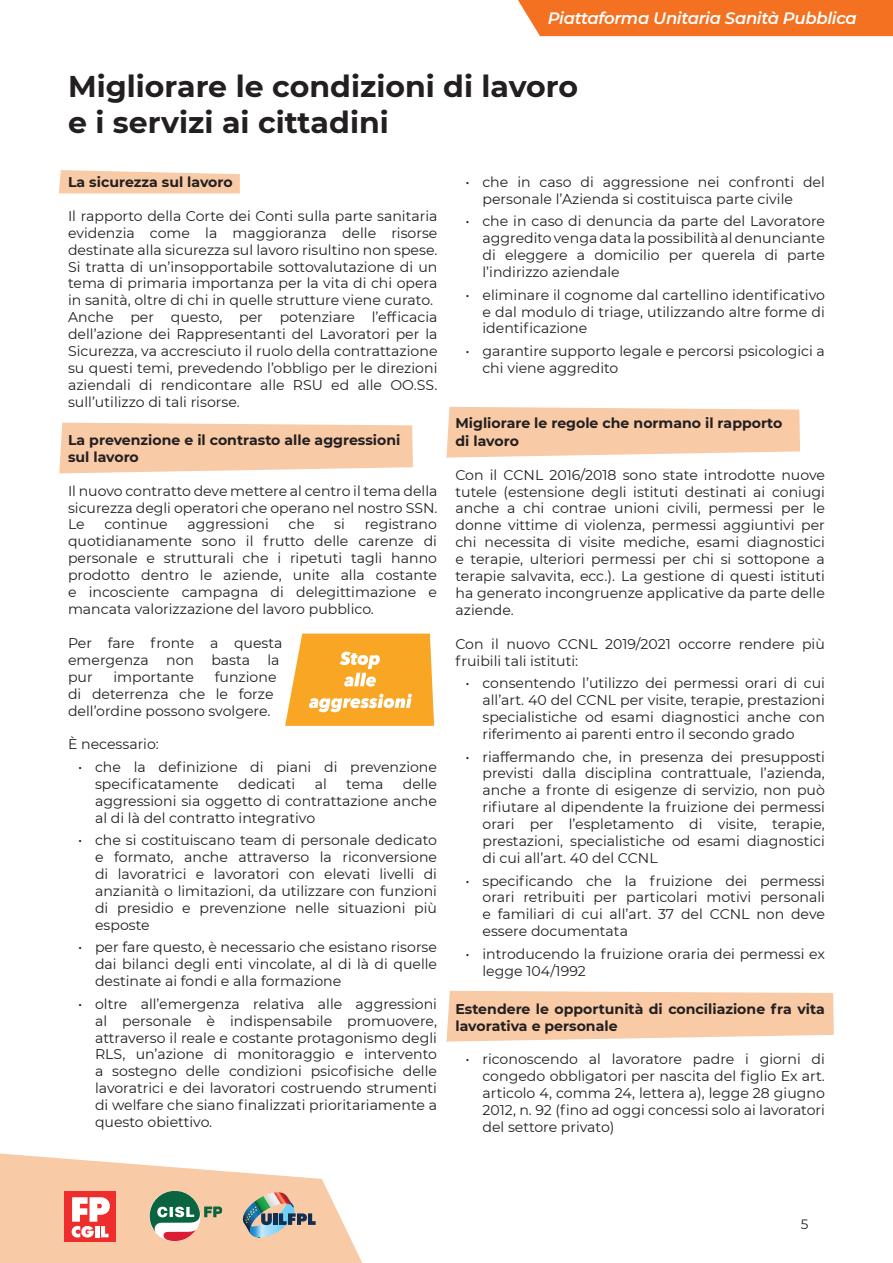
<style>
.page{position:relative;width:893px;height:1263px;background:#fff}
.page>*{position:absolute;margin:0;border:0;box-sizing:border-box;transform-origin:0 0}
.t1{font:700 30px "Montserrat";color:#231f20}
.t2{font:italic 600 16.5px "Montserrat";letter-spacing:-.02em;color:#fff}
.t3{font:14.1px/17px "Montserrat";color:#231f20;text-align:justify}
.t4{font:700 14.1px/17px "Montserrat";color:#231f20}
.t5{font:13.5px "Montserrat";color:#231f20}
</style>
<div class="page">
<div style="left:518px;top:0;width:375px;height:36px;background:#f37121"></div>
<svg style="left:0;top:1153px;width:362px;height:110px"></svg>
<svg style="left:446px;top:991px;width:388px;height:50px;background:#f8cead"></svg>
<svg style="left:446px;top:407px;width:354px;height:51px;background:#f8cfae"></svg>
<svg style="left:59px;top:423px;width:354px;height:50px;background:#f8cead"></svg>
<svg style="left:59px;top:170px;width:181px;height:23px;background:#f8cfae"></svg>
<svg style="left:285px;top:633px;width:150px;height:93px;background:#fab54b"></svg>
<p class="t2" style="left:548px;top:7px;width:310px">Piattaforma Unitaria Sanità Pubblica</p>
<p class="t1" style="left:68px;top:65px;width:512px">Migliorare le condizioni di lavoro</p>
<p class="t1" style="left:68px;top:101px;width:322px">e i servizi ai cittadini</p>
<p class="t4" style="left:68px;top:173px;width:166px">La sicurezza sul lavoro</p>
<p class="t3" style="left:68px;top:207px;width:371px">Il rapporto della Corte dei Conti sulla parte sanitaria evidenzia come la maggioranza delle risorse destinate alla sicurezza sul lavoro risultino non spese.</p>
<p class="t3" style="left:68px;top:258px;width:371px">Si tratta di un’insopportabile sottovalutazione di un tema di primaria importanza per la vita di chi opera in sanità, oltre di chi in quelle strutture viene curato.</p>
<p class="t3" style="left:68px;top:308px;width:371px">Anche per questo, per potenziare l’efficacia dell’azione dei Rappresentanti del Lavoratori per la Sicurezza, va accresciuto il ruolo della contrattazione su questi temi, prevedendo l’obbligo per le direzioni aziendali di rendicontare alle RSU ed alle OO.SS. sull’utilizzo di tali risorse.</p>
<p class="t4" style="left:68px;top:431px;width:334px">La prevenzione e il contrasto alle aggressioni</p>
<p class="t4" style="left:68px;top:448px;width:72px">sul lavoro</p>
<p class="t3" style="left:68px;top:482px;width:371px">Il nuovo contratto deve mettere al centro il tema della sicurezza degli operatori che operano nel nostro SSN.</p>
<p class="t3" style="left:68px;top:515px;width:18px">Le</p>
<p class="t3" style="left:104px;top:515px;width:65px">continue</p>
<p class="t3" style="left:187px;top:515px;width:83px">aggressioni</p>
<p class="t3" style="left:289px;top:515px;width:27px">che</p>
<p class="t3" style="left:334px;top:515px;width:12px">si</p>
<p class="t3" style="left:68px;top:515px;width:371px;text-indent:297px">registrano quotidianamente sono il frutto delle carenze di personale e strutturali che i ripetuti tagli hanno prodotto dentro le aziende, unite alla costante e incosciente campagna di delegittimazione e mancata valorizzazione del lavoro pubblico.</p>
<p class="t3" style="left:68px;top:634px;width:216px;text-align:left">Per fare fronte a questa emergenza non basta la pur</p>
<p class="t3" style="left:68px;top:668px;width:210px;text-align:left;text-indent:147px">funzione di deterrenza che le forze dell’ordine possono svolgere.</p>
<p class="t3" style="left:68px;top:735px;width:92px">È necessario:</p>
<p class="t3" style="left:95px;top:758px;width:344px;text-indent:-17px">• che la definizione di piani di prevenzione specificatamente</p>
<p class="t3" style="left:113px;top:668px;width:82px">importante</p>
<p class="t3" style="left:95px;top:775px;width:344px;text-indent:308px">delle aggressioni sia oggetto di contrattazione anche al di là del contratto integrativo</p>
<p class="t3" style="left:95px;top:831px;width:344px;text-indent:-17px">• che si costituiscano team di personale dedicato e formato, anche attraverso la riconversione di lavoratrici e lavoratori con elevati livelli di anzianità o limitazioni, da utilizzare con funzioni di presidio e prevenzione nelle situazioni più esposte</p>
<p class="t3" style="left:95px;top:938px;width:344px;text-indent:-17px">• per fare questo, è necessario che esistano risorse dai bilanci degli enti vincolate, al di là di quelle destinate ai fondi e alla formazione</p>
<p class="t3" style="left:95px;top:995px;width:344px;text-indent:-17px">• oltre all’emergenza relativa alle aggressioni al personale è indispensabile promuovere, attraverso il reale e costante protagonismo degli RLS, un’azione di monitoraggio e intervento a sostegno delle condizioni psicofisiche delle lavoratrici e dei lavoratori costruendo strumenti di welfare che siano finalizzati prioritariamente a questo obiettivo.</p>
<p class="t3" style="left:238px;top:775px;width:59px">dedicati</p>
<p class="t3" style="left:315px;top:775px;width:14px">al</p>
<p class="t3" style="left:346px;top:775px;width:39px">tema</p>
<p class="t3" style="left:482px;top:173px;width:344px;text-indent:-17px">• che in caso di aggressione nei confronti del personale l’Azienda si costituisca parte civile</p>
<p class="t3" style="left:482px;top:212px;width:344px;text-indent:-17px">• che in caso di denuncia da parte del Lavoratore aggredito venga data la possibilità al denunciante di eleggere a domicilio per querela di parte l’indirizzo aziendale</p>
<p class="t3" style="left:482px;top:286px;width:344px;text-indent:-17px">• eliminare il cognome dal cartellino identificativo e dal modulo di triage, utilizzando altre forme di identificazione</p>
<p class="t3" style="left:482px;top:342px;width:344px;text-indent:-17px">• garantire supporto legale e percorsi psicologici a chi viene aggredito</p>
<p class="t4" style="left:455px;top:414px;width:328px">Migliorare le regole che normano il rapporto</p>
<p class="t4" style="left:455px;top:432px;width:65px">di lavoro</p>
<p class="t3" style="left:455px;top:466px;width:371px">Con il CCNL 2016/2018 sono state introdotte nuove tutele (estensione degli istituti destinati ai coniugi anche a chi contrae unioni civili, permessi per le donne vittime di violenza, permessi aggiuntivi per chi necessita di visite mediche, esami diagnostici e terapie, ulteriori permessi per chi si sottopone a terapie salvavita, ecc.). La gestione di questi istituti ha generato incongruenze applicative da parte delle aziende.</p>
<p class="t3" style="left:455px;top:635px;width:371px">Con il nuovo CCNL 2019/2021 occorre rendere più fruibili tali istituti:</p>
<p class="t3" style="left:482px;top:674px;width:344px;text-indent:-17px">• consentendo l’utilizzo dei permessi orari di cui all’art. 40 del CCNL per visite, terapie, prestazioni specialistiche od esami diagnostici anche con riferimento ai parenti entro il secondo grado</p>
<p class="t3" style="left:482px;top:747px;width:344px;text-indent:-17px">• riaffermando che, in presenza dei presupposti previsti dalla disciplina contrattuale, l’azienda, anche a fronte di esigenze di servizio, non può rifiutare al dipendente la fruizione dei permessi orari per l’espletamento di visite, terapie, prestazioni, specialistiche od esami diagnostici di cui all’art. 40 del CCNL</p>
<p class="t3" style="left:482px;top:871px;width:344px;text-indent:-17px">• specificando che la fruizione dei permessi orari retribuiti per particolari motivi personali e familiari di cui all’art. 37 del CCNL non deve essere documentata</p>
<p class="t3" style="left:482px;top:945px;width:344px;text-indent:-17px">• introducendo la fruizione oraria dei permessi ex legge 104/1992</p>
<p class="t4" style="left:455px;top:999px;width:371px">Estendere le opportunità di conciliazione fra vita lavorativa e personale</p>
<p class="t3" style="left:482px;top:1050px;width:344px;text-indent:-17px">• riconoscendo al lavoratore padre i giorni di congedo obbligatori per nascita del figlio Ex art. articolo 4, comma 24, lettera a), legge 28 giugno 2012, n. 92 (fino ad oggi concessi solo ai lavoratori del settore privato)</p>
<p class="t5" style="left:801px;top:1215px;width:9px">5</p>
</div>
